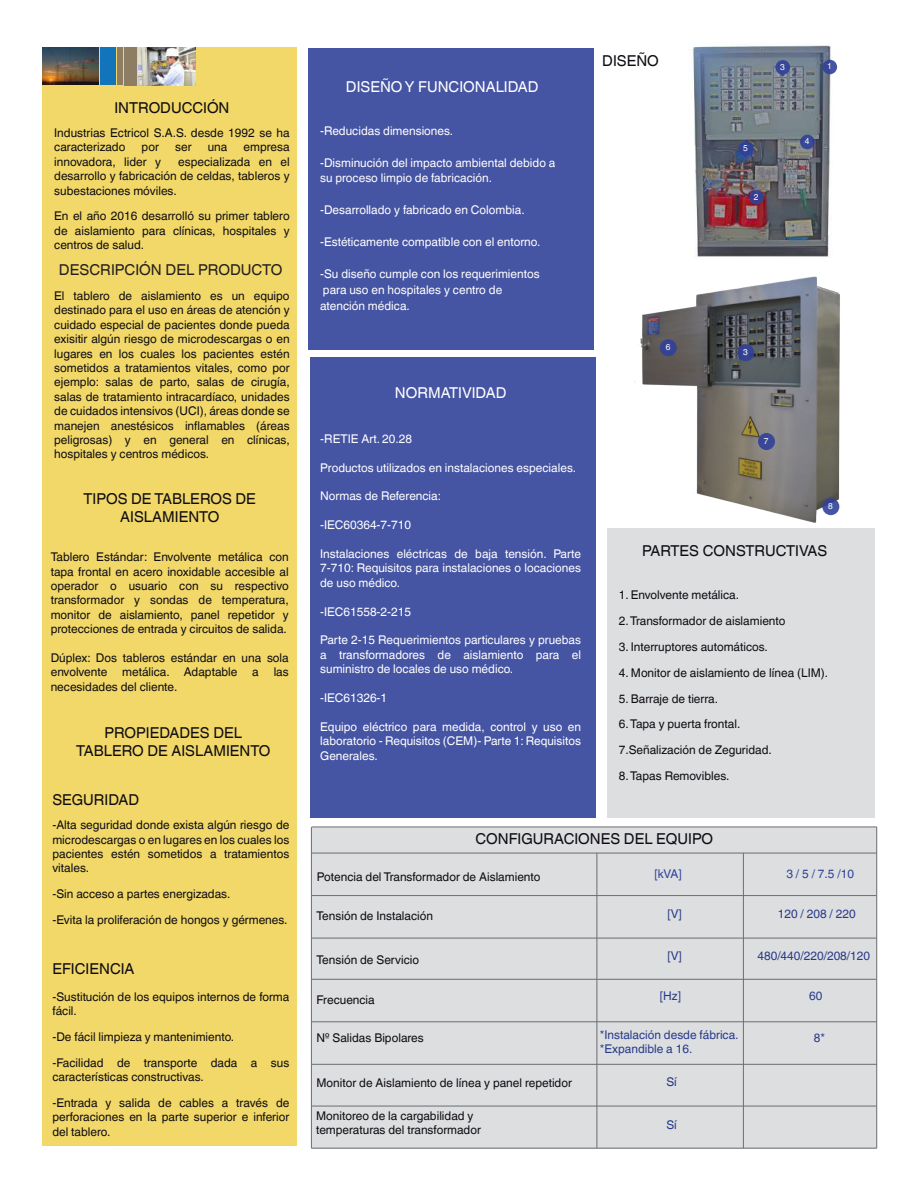
<style>
.page{position:relative;width:918px;height:1188px;background:#fff}
.page>*{position:absolute;margin:0;border:0;box-sizing:border-box;transform-origin:0 0}
.t1{font:15px/18px "Helvetica World";color:#0f0c12;text-align:center}
.t2{font:15px "Helvetica World";color:#fff}
.t3{font:15px "Helvetica World";color:#231f20}
.t4{font:12px/14.4px "Helvetica World";color:#0f0c12}
.t5{font:12px/14.4px "Helvetica World";color:#fff;text-align:justify}
.t6{font:12px/14.4px "Helvetica World";color:#283a89}
.t7{font:12px "Helvetica World";color:#304199}
.t8{font:8.55px "Helvetica World";color:#fff}
</style>
<div class="page">
<div style="left:608px;top:529px;width:267px;height:289px;background:#dcdee0"></div>
<div style="left:309px;top:48px;width:285px;height:301px;background:#4554a3"></div>
<div style="left:42px;top:48px;width:255px;height:1098px;background:#f1d868"></div>
<div style="left:310px;top:358px;width:285px;height:460px;background:#4554a3"></div>
<div style="left:124px;top:47px;width:13px;height:38px;background:#8c7d63"></div>
<div style="left:117px;top:47px;width:5px;height:38px;background:#8c7d63"></div>
<div style="left:100px;top:47px;width:16px;height:38px;background:#1274ba"></div>
<img style="left:42px;top:47px;width:57px;height:38px">
<img style="left:138px;top:47px;width:58px;height:38px">
<img style="left:692px;top:45px;width:145px;height:168px">
<div style="left:822px;top:60px;width:15px;height:14px;background:#394a98;border-radius:50%"></div>
<svg style="left:775px;top:60px;width:15px;height:15px"></svg>
<div style="left:800px;top:135px;width:15px;height:14px;background:#384896;border-radius:50%"></div>
<div style="left:739px;top:142px;width:14px;height:14px;background:#304199;border-radius:50%"></div>
<svg style="left:749px;top:190px;width:15px;height:15px"></svg>
<div style="left:312px;top:827px;width:565px;height:321px;background:#dcdee0"></div>
<hr style="left:312px;top:895px;width:564px;height:1px;background:#6c6d70">
<hr style="left:312px;top:853px;width:565px;height:1px;background:#6c6d70">
<hr style="left:597px;top:853px;width:1px;height:295px;background:#6c6d70">
<hr style="left:312px;top:1064px;width:565px;height:1px;background:#6c6d70">
<hr style="left:312px;top:938px;width:565px;height:1px;background:#6c6d70">
<hr style="left:312px;top:979px;width:564px;height:1px;background:#6c6d70">
<hr style="left:312px;top:1106px;width:565px;height:1px;background:#6c6d70">
<hr style="left:312px;top:1022px;width:565px;height:1px;background:#6c6d70">
<hr style="left:312px;top:1148px;width:565px;height:1px;background:#6c6d70">
<hr style="left:312px;top:827px;width:565px;height:1px;background:#6c6d70">
<hr style="left:743px;top:853px;width:1px;height:295px;background:#6c6d70">
<hr style="left:876px;top:827px;width:1px;height:321px;background:#6c6d70">
<hr style="left:311px;top:827px;width:1px;height:321px;background:#6c6d70">
<img style="left:634px;top:213px;width:230px;height:316px">
<div style="left:758px;top:433px;width:17px;height:17px;background:#394896;border-radius:50%"></div>
<div style="left:660px;top:339px;width:17px;height:17px;background:#354392;border-radius:50%"></div>
<svg style="left:822px;top:498px;width:17px;height:17px"></svg>
<div style="left:737px;top:344px;width:17px;height:17px;background:#304199;border-radius:50%"></div>
<p class="t1" style="left:114px;top:99px;width:117px">INTRODUCCIÓN</p>
<p class="t4" style="left:54px;top:126px;width:237px">Industrias Ectricol S.A.S. desde 1992 se ha caracterizado</p>
<p class="t4" style="left:142px;top:140px;width:19px">por</p>
<p class="t4" style="left:175px;top:140px;width:18px">ser</p>
<p class="t4" style="left:208px;top:140px;width:21px">una</p>
<p class="t4" style="left:244px;top:140px;width:48px">empresa</p>
<p class="t4" style="left:54px;top:155px;width:108px">innovadora, lider y</p>
<p class="t4" style="left:54px;top:155px;width:237px;text-align:justify;text-indent:124px">especializada en el desarrollo y fabricación de celdas, tableros y subestaciones móviles.</p>
<p class="t4" style="left:54px;top:209px;width:237px;text-align:justify">En el año 2016 desarrolló su primer tablero de aislamiento para clínicas, hospitales y centros de salud.</p>
<p class="t3" style="left:59px;top:262px;width:225px">DESCRIPCIÓN DEL PRODUCTO</p>
<p class="t4" style="left:54px;top:289px;width:237px;text-align:justify">El tablero de aislamiento es un equipo destinado para el uso en áreas de atención y cuidado especial de pacientes donde pueda exisitir algún riesgo de microdescargas o en lugares en los cuales los pacientes estén sometidos a tratamientos vitales, como por ejemplo: salas de parto, salas de cirugía, salas de tratamiento intracardíaco, unidades de cuidados intensivos (UCI), áreas donde se manejen anestésicos inflamables (áreas peligrosas) y en general en clínicas, hospitales y centros médicos.</p>
<p class="t1" style="left:84px;top:490px;width:174px">TIPOS DE TABLEROS DE<br>AISLAMIENTO</p>
<p class="t4" style="left:51px;top:550px;width:240px;text-align:justify">Tablero Estándar: Envolvente metálica con tapa frontal en acero inoxidable accesible al operador o usuario con su respectivo transformador y sondas de temperatura, monitor de aislamiento, panel repetidor y protecciones de entrada y circuitos de salida.</p>
<p class="t4" style="left:51px;top:651px;width:240px;text-align:justify">Dúplex: Dos tableros estándar en una sola envolvente metálica. Adaptable a las necesidades del cliente.</p>
<p class="t1" style="left:76px;top:724px;width:196px">PROPIEDADES DEL<br>TABLERO DE AISLAMIENTO</p>
<p class="t1" style="left:52px;top:791px;width:88px">SEGURIDAD</p>
<p class="t4" style="left:52px;top:818px;width:239px;text-align:justify">-Alta seguridad donde exista algún riesgo de microdescargas o en lugares en los cuales los pacientes estén sometidos a tratamientos vitales.</p>
<p class="t4" style="left:52px;top:881px;width:237px;line-height:25.8px">-Sin acceso a partes energizadas.<br>-Evita la proliferación de hongos y gérmenes.</p>
<p class="t1" style="left:52px;top:959px;width:84px">EFICIENCIA</p>
<p class="t4" style="left:52px;top:989px;width:238px">-Sustitución de los equipos internos de forma fácil.</p>
<p class="t4" style="left:52px;top:1024px;width:239px;line-height:25.8px">-De fácil limpieza y mantenimiento.<br>-Facilidad de transporte dada a sus</p>
<p class="t4" style="left:52px;top:1064px;width:239px;line-height:25.8px">características constructivas.<br>-Entrada y salida de cables a través de</p>
<p class="t4" style="left:52px;top:1110px;width:238px">perforaciones en la parte superior e inferior del tablero.</p>
<p class="t2" style="left:346px;top:78px;width:194px">DISEÑO Y FUNCIONALIDAD</p>
<p class="t5" style="left:320px;top:123px;width:135px">-Reducidas dimensiones.</p>
<p class="t5" style="left:320px;top:154px;width:237px;line-height:15.9px">-Disminución del impacto ambiental debido a su proceso limpio de fabricación.</p>
<p class="t5" style="left:320px;top:203px;width:206px">-Desarrollado y fabricado en Colombia.</p>
<p class="t5" style="left:320px;top:235px;width:222px">-Estéticamente compatible con el entorno.</p>
<p class="t5" style="left:320px;top:266px;width:221px;line-height:15.9px;text-align:left">-Su diseño cumple con los requerimientos para uso en hospitales y centro de atención médica.</p>
<p class="t2" style="left:395px;top:384px;width:113px">NORMATIVIDAD</p>
<p class="t5" style="left:320px;top:431px;width:93px">-RETIE Art. 20.28</p>
<p class="t5" style="left:320px;top:460px;width:257px">Productos utilizados en instalaciones especiales.</p>
<p class="t5" style="left:320px;top:489px;width:122px">Normas de Referencia:</p>
<p class="t5" style="left:320px;top:518px;width:92px">-IEC60364-7-710</p>
<p class="t5" style="left:320px;top:547px;width:262px">Instalaciones eléctricas de baja tensión. Parte 7-710: Requisitos para instalaciones o locaciones de uso médico.</p>
<p class="t5" style="left:320px;top:604px;width:92px">-IEC61558-2-215</p>
<p class="t5" style="left:320px;top:633px;width:262px">Parte 2-15 Requerimientos particulares y pruebas a transformadores de aislamiento para el suministro de locales de uso médico.</p>
<p class="t5" style="left:320px;top:691px;width:69px">-IEC61326-1</p>
<p class="t5" style="left:320px;top:719px;width:262px">Equipo eléctrico para medida, control y uso en laboratorio - Requisitos (CEM)- Parte 1: Requisitos Generales.</p>
<p class="t1" style="left:602px;top:52px;width:58px">DISEÑO</p>
<p class="t8" style="left:666px;top:342px;width:6px">6</p>
<p class="t8" style="left:780px;top:62px;width:6px">3</p>
<p class="t8" style="left:827px;top:61px;width:6px">1</p>
<p class="t8" style="left:743px;top:143px;width:6px">5</p>
<p class="t8" style="left:754px;top:192px;width:6px">2</p>
<p class="t8" style="left:805px;top:136px;width:6px">4</p>
<p class="t8" style="left:743px;top:347px;width:6px">3</p>
<p class="t8" style="left:764px;top:436px;width:6px">7</p>
<p class="t8" style="left:828px;top:501px;width:6px">8</p>
<p class="t1" style="left:642px;top:541px;width:186px">PARTES CONSTRUCTIVAS</p>
<p class="t4" style="left:619px;top:588px;width:122px">1. Envolvente metálica.</p>
<p class="t4" style="left:619px;top:614px;width:168px">2. Transformador de aislamiento</p>
<p class="t4" style="left:619px;top:640px;width:151px">3. Interruptores automáticos.</p>
<p class="t4" style="left:619px;top:665px;width:211px">4. Monitor de aislamiento de línea (LIM).</p>
<p class="t4" style="left:619px;top:691px;width:101px">5. Barraje de tierra.</p>
<p class="t4" style="left:619px;top:711px;width:155px;line-height:25.8px">6. Tapa y puerta frontal.<br>7.Señalización de Zeguridad.</p>
<p class="t4" style="left:619px;top:769px;width:112px">8. Tapas Removibles.</p>
<p class="t1" style="left:475px;top:830px;width:239px">CONFIGURACIONES DEL EQUIPO</p>
<p class="t4" style="left:317px;top:870px;width:225px">Potencia del Transformador de Aislamiento</p>
<p class="t4" style="left:316px;top:909px;width:118px">Tensión de Instalación</p>
<p class="t4" style="left:316px;top:952px;width:104px">Tensión de Servicio</p>
<p class="t4" style="left:316px;top:992px;width:60px">Frecuencia</p>
<p class="t4" style="left:316px;top:1031px;width:109px">Nº Salidas Bipolares</p>
<p class="t4" style="left:316px;top:1076px;width:257px">Monitor de Aislamiento de línea y panel repetidor</p>
<p class="t4" style="left:316px;top:1109px;width:166px">Monitoreo de la cargabilidad y temperaturas del transformador</p>
<p class="t7" style="left:654px;top:867px;width:29px">[kVA]</p>
<p class="t7" style="left:786px;top:867px;width:69px">3 / 5 / 7.5 /10</p>
<p class="t6" style="left:667px;top:906px;width:16px">[V]</p>
<p class="t6" style="left:778px;top:906px;width:79px">120 / 208 / 220</p>
<p class="t6" style="left:667px;top:948px;width:16px">[V]</p>
<p class="t6" style="left:757px;top:948px;width:114px">480/440/220/208/120</p>
<p class="t6" style="left:660px;top:989px;width:23px">[Hz]</p>
<p class="t6" style="left:809px;top:989px;width:15px">60</p>
<p class="t6" style="left:600px;top:1028px;width:140px">*Instalación desde fábrica. *Expandible a 16.</p>
<p class="t6" style="left:814px;top:1031px;width:13px">8*</p>
<p class="t6" style="left:666px;top:1074px;width:12px">Sí</p>
<p class="t6" style="left:666px;top:1118px;width:12px">Sí</p>
</div>
